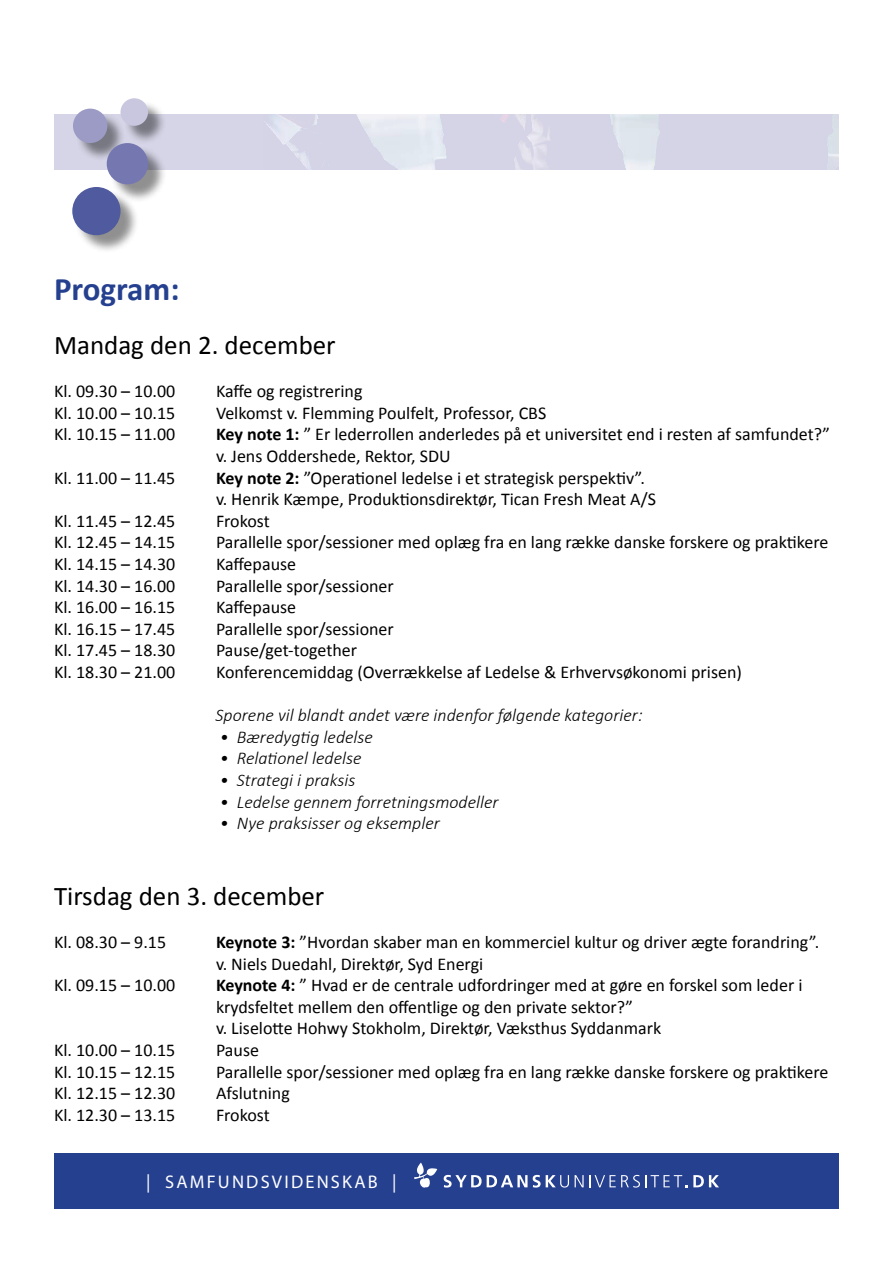
<style>
.page{position:relative;width:893px;height:1263px;background:#fff}
.page>*{position:absolute;margin:0;border:0;box-sizing:border-box;transform-origin:0 0}
.t1{font:700 33px "Calibri";color:#25408f}
.t2{font:27px "Calibri";color:#000}
.t3{font:18.3px "Myriad Pro";letter-spacing:.12em;color:#fff}
.t4{font:18px/21.6px "Calibri";color:#000}
.t5{font:italic 300 18px "Calibri";color:#000}
.s1{font-weight:700}
</style>
<div class="page">
<div style="left:54px;top:1154px;width:785px;height:55px;background:#25408f"></div>
<svg style="left:414px;top:1162px;width:23px;height:26px"></svg>
<svg style="left:444px;top:1175px;width:125px;height:13px"></svg>
<svg style="left:575px;top:1175px;width:144px;height:13px"></svg>
<div style="left:54px;top:114px;width:785px;height:55px;background:#d5d5e7"></div>
<div style="left:75px;top:190px;width:64px;height:63px;background:#000;opacity:.44"></div>
<div style="left:72px;top:187px;width:49px;height:48px;background:#4f5b9e;border-radius:50%"></div>
<div style="left:76px;top:111px;width:50px;height:51px;background:#000;opacity:.44"></div>
<div style="left:73px;top:109px;width:34px;height:34px;background:#9b9bc5;border-radius:50%"></div>
<div style="left:110px;top:146px;width:57px;height:57px;background:#000;opacity:.44"></div>
<div style="left:107px;top:143px;width:41px;height:41px;background:#7578b0;border-radius:50%"></div>
<div style="left:123px;top:101px;width:43px;height:43px;background:#000;opacity:.44"></div>
<div style="left:121px;top:98px;width:27px;height:28px;background:#c8c7df;border-radius:50%"></div>
<img style="left:264px;top:114px;width:575px;height:55px">
<h1 class="t1" style="left:54px;top:268px;width:127px">Program:</h1>
<h2 class="t2" style="left:54px;top:328px;width:283px">Mandag den 2. december</h2>
<p class="t4" style="left:54px;top:380px;width:123px">Kl. 09.30 – 10.00</p>
<p class="t4" style="left:216px;top:380px;width:148px">Kaffe og registrering</p>
<p class="t4" style="left:54px;top:402px;width:123px">Kl. 10.00 – 10.15</p>
<p class="t4" style="left:216px;top:402px;width:332px">Velkomst v. Flemming Poulfelt, Professor, CBS</p>
<p class="t4" style="left:54px;top:424px;width:123px">Kl. 10.15 – 11.00</p>
<p class="t4" style="left:216px;top:424px;width:615px"><span class="s1">Key note 1:</span> ” Er lederrollen anderledes på et universitet end i resten af samfundet?” v. Jens Oddershede, Rektor, SDU</p>
<p class="t4" style="left:54px;top:467px;width:123px">Kl. 11.00 – 11.45</p>
<p class="t4" style="left:216px;top:467px;width:441px"><span class="s1">Key note 2:</span> ”Operationel ledelse i et strategisk perspektiv”. v. Henrik Kæmpe, Produktionsdirektør, Tican Fresh Meat A/S</p>
<p class="t4" style="left:54px;top:510px;width:123px">Kl. 11.45 – 12.45</p>
<p class="t4" style="left:216px;top:510px;width:55px">Frokost</p>
<p class="t4" style="left:54px;top:532px;width:123px">Kl. 12.45 – 14.15</p>
<p class="t4" style="left:216px;top:532px;width:614px">Parallelle spor/sessioner med oplæg fra en lang række danske forskere og praktikere</p>
<p class="t4" style="left:54px;top:553px;width:123px">Kl. 14.15 – 14.30</p>
<p class="t4" style="left:216px;top:553px;width:82px">Kaffepause</p>
<p class="t4" style="left:54px;top:575px;width:123px">Kl. 14.30 – 16.00</p>
<p class="t4" style="left:216px;top:575px;width:179px">Parallelle spor/sessioner</p>
<p class="t4" style="left:54px;top:596px;width:123px">Kl. 16.00 – 16.15</p>
<p class="t4" style="left:216px;top:596px;width:82px">Kaffepause</p>
<p class="t4" style="left:54px;top:618px;width:123px">Kl. 16.15 – 17.45</p>
<p class="t4" style="left:216px;top:618px;width:179px">Parallelle spor/sessioner</p>
<p class="t4" style="left:54px;top:640px;width:123px">Kl. 17.45 – 18.30</p>
<p class="t4" style="left:216px;top:640px;width:143px">Pause/get-together</p>
<p class="t4" style="left:54px;top:661px;width:123px">Kl. 18.30 – 21.00</p>
<p class="t4" style="left:216px;top:661px;width:527px">Konferencemiddag (Overrækkelse af Ledelse &amp; Erhvervsøkonomi prisen)</p>
<p class="t5" style="left:216px;top:704px;width:429px">Sporene vil blandt andet være indenfor følgende kategorier:</p>
<p class="t5" style="left:220px;top:726px;width:155px">• Bæredygtig ledelse</p>
<p class="t5" style="left:220px;top:747px;width:143px">• Relationel ledelse</p>
<p class="t5" style="left:220px;top:769px;width:137px">• Strategi i praksis</p>
<p class="t5" style="left:220px;top:790px;width:280px">• Ledelse gennem forretningsmodeller</p>
<p class="t5" style="left:220px;top:812px;width:222px">• Nye praksisser og eksempler</p>
<h2 class="t2" style="left:54px;top:879px;width:272px">Tirsdag den 3. december</h2>
<p class="t4" style="left:54px;top:931px;width:114px">Kl. 08.30 – 9.15</p>
<p class="t4" style="left:216px;top:931px;width:605px"><span class="s1">Keynote 3:</span> ”Hvordan skaber man en kommerciel kultur og driver ægte forandring”. v. Niels Duedahl, Direktør, Syd Energi</p>
<p class="t4" style="left:54px;top:974px;width:123px">Kl. 09.15 – 10.00</p>
<p class="t4" style="left:216px;top:974px;width:588px"><span class="s1">Keynote 4:</span> ” Hvad er de centrale udfordringer med at gøre en forskel som leder i krydsfeltet mellem den offentlige og den private sektor?”<br>v. Liselotte Hohwy Stokholm, Direktør, Væksthus Syddanmark</p>
<p class="t4" style="left:54px;top:1039px;width:123px">Kl. 10.00 – 10.15</p>
<p class="t4" style="left:216px;top:1039px;width:44px">Pause</p>
<p class="t4" style="left:54px;top:1061px;width:123px">Kl. 10.15 – 12.15</p>
<p class="t4" style="left:216px;top:1061px;width:614px">Parallelle spor/sessioner med oplæg fra en lang række danske forskere og praktikere</p>
<p class="t4" style="left:54px;top:1082px;width:123px">Kl. 12.15 – 12.30</p>
<p class="t4" style="left:216px;top:1082px;width:75px">Afslutning</p>
<p class="t4" style="left:54px;top:1104px;width:123px">Kl. 12.30 – 13.15</p>
<p class="t4" style="left:216px;top:1104px;width:55px">Frokost</p>
<p class="t3" style="left:146px;top:1179px;width:252px">| SAMFUNDSVIDENSKAB |</p>
<p class="t3" style="left:392px;top:1170px;width:6px">|</p>
</div>
